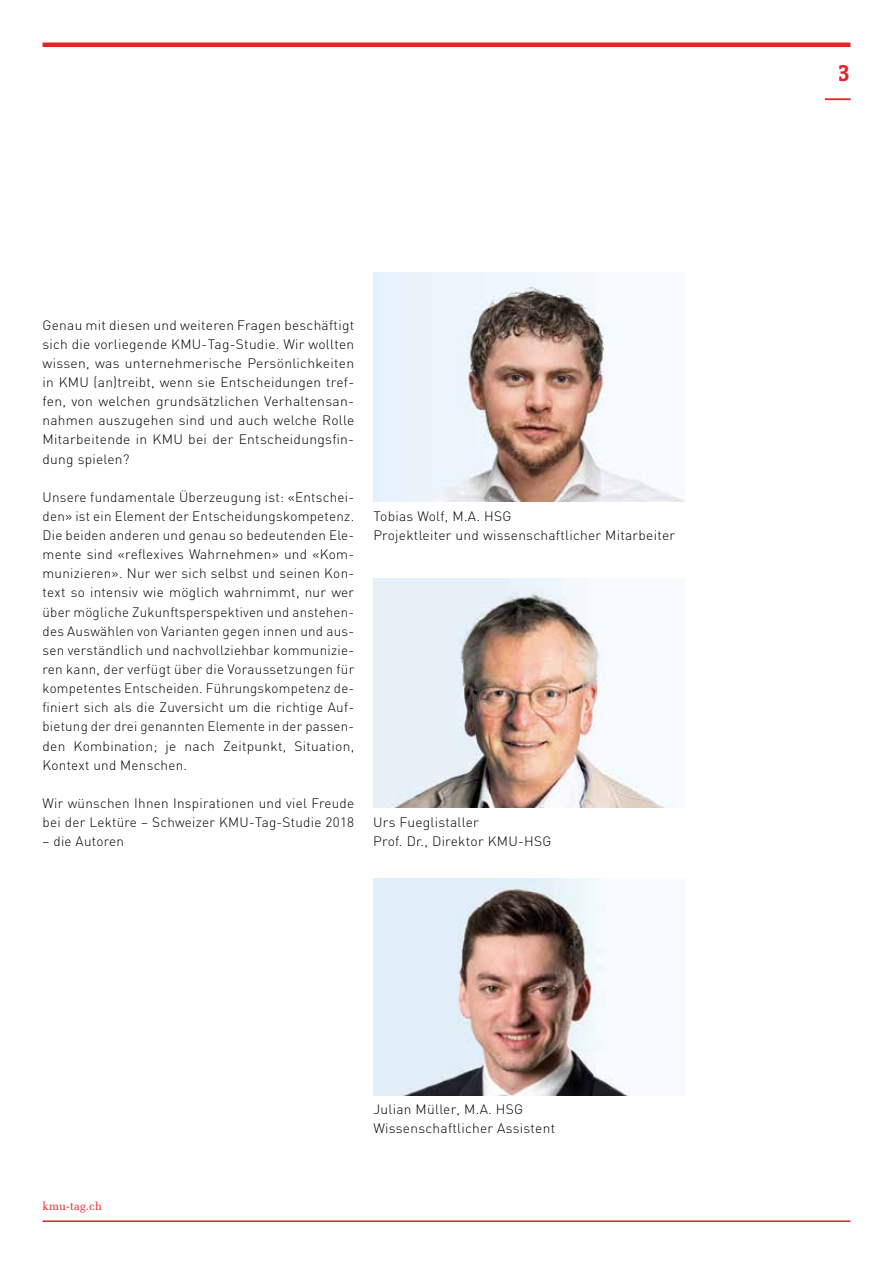
<style>
.page{position:relative;width:893px;height:1263px;background:#fff}
.page>*{position:absolute;margin:0;border:0;box-sizing:border-box;transform-origin:0 0}
.t1{font:700 22.5px "Fago Office Serif";color:#e52329}
.t2{font:300 13.5px/19.2px "DIN";letter-spacing:.02em;color:#000}
.t3{font:11.25px "Melior";letter-spacing:.02em;color:#e52329}
</style>
<div class="page">
<hr style="left:43px;top:43px;width:807px;height:4px;background:#e52329">
<svg style="left:825px;top:99px;width:25px;height:1px"></svg>
<hr style="left:43px;top:1220px;width:807px;height:2px;background:#e52329">
<img style="left:373px;top:578px;width:301px;height:230px">
<img style="left:373px;top:878px;width:258px;height:217px">
<img style="left:373px;top:272px;width:312px;height:230px">
<p class="t2" style="left:43px;top:314px;width:313px;text-align:justify">Genau mit diesen und weiteren Fragen beschäftigt sich die vorliegende KMU-Tag-Studie. Wir wollten wissen, was unternehmerische Persönlichkeiten in KMU (an)treibt, wenn sie Entscheidungen tref&shy;fen, von welchen grundsätzlichen Verhaltensan&shy;nahmen auszugehen sind und auch welche Rolle Mitarbeitende in KMU bei der Entscheidungsfin&shy;dung spielen?</p>
<p class="t2" style="left:43px;top:487px;width:313px;text-align:justify">Unsere fundamentale Überzeugung ist: «Entschei&shy;den» ist ein Element der Entscheidungskompetenz.<br>Die beiden anderen und genau so bedeutenden Ele&shy;mente sind «reflexives Wahrnehmen» und «Kom&shy;munizieren». Nur wer sich selbst und seinen Kon&shy;text so intensiv wie möglich wahrnimmt, nur wer über mögliche Zukunftsperspektiven und anstehen&shy;des Auswählen von Varianten gegen innen und aus&shy;sen verständlich und nachvollziehbar kommunizie&shy;ren kann, der verfügt über die Voraussetzungen für kompetentes Entscheiden. Führungskompetenz de&shy;finiert sich als die Zuversicht um die richtige Auf&shy;bietung der drei genannten Elemente in der passen&shy;den Kombination; je nach Zeitpunkt, Situation, Kontext und Menschen.</p>
<p class="t2" style="left:43px;top:793px;width:313px">Wir wünschen Ihnen Inspirationen und viel Freude bei der Lektüre – Schweizer KMU-Tag-Studie 2018</p>
<p class="t2" style="left:43px;top:831px;width:83px">– die Autoren</p>
<p class="t2" style="left:373px;top:506px;width:303px">Tobias Wolf, M.A. HSG<br>Projektleiter und wissenschaftlicher Mitarbeiter</p>
<p class="t2" style="left:373px;top:812px;width:180px">Urs Fueglistaller<br>Prof. Dr., Direktor KMU-HSG</p>
<p class="t3" style="left:43px;top:1199px;width:61px">kmu-tag.ch</p>
<p class="t2" style="left:373px;top:1099px;width:183px">Julian Müller, M.A. HSG<br>Wissenschaftlicher Assistent</p>
<h1 class="t1" style="left:837px;top:60px;width:15px">3</h1>
</div>
